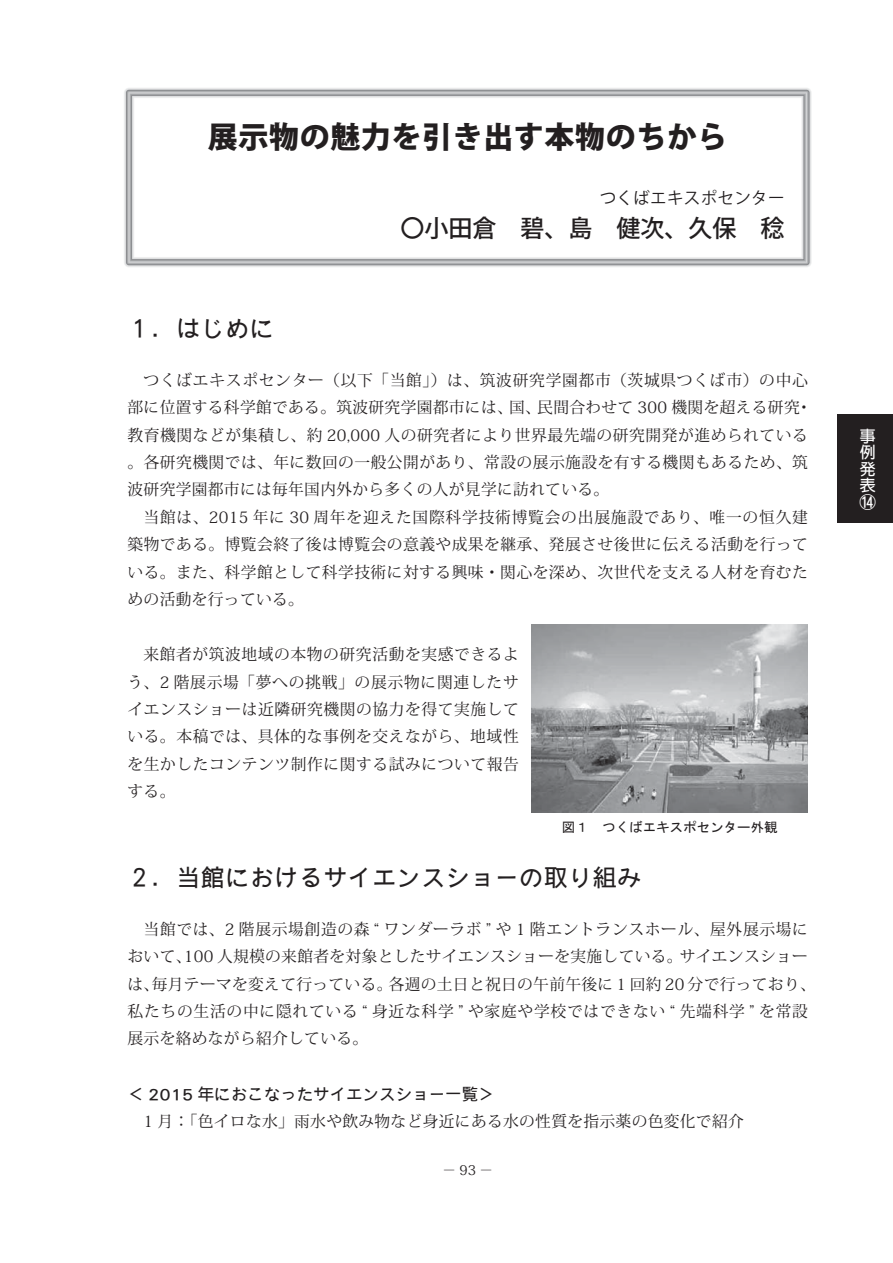
<style>
.page{position:relative;width:893px;height:1263px;background:#fff}
.page>*{position:absolute;margin:0;border:0;box-sizing:border-box;transform-origin:0 0}
.t1{font:30px "Koz Go Pro Heavy 90 msp RKSJ H";letter-spacing:.02em;color:#231f20}
.t2{font:24px "DF Gothic P Std W5 90 msp RKSJ H";letter-spacing:.02em;color:#231f20}
.t3{font:24px "Koz Go Pro Medium 90 msp RKSJ H";color:#231f20}
.t4{font:16.5px "DF Gothic P Std W5 90 msp RKSJ H";color:#231f20}
.t5{font:16.5px "Koz Go Pro Regular 90 msp RKSJ H";letter-spacing:.02em;color:#231f20}
.t6{font:16.5px/16.5px "DF Gothic P Std W5 90 msp RKSJ H";color:#fff;text-align:justify}
.t7{font:15.75px/27.5px "Koz Min Pro Regular 90 msp RKSJ H";letter-spacing:.03em;color:#231f20}
.t8{font:13.5px "MS Gothic";color:#231f20}
.t9{font:13.5px "Koz Min Pro Regular 90 msp RKSJ H";color:#231f20}
</style>
<div class="page">
<svg style="left:129px;top:92px;width:678px;height:171px"></svg>
<img style="left:531px;top:625px;width:277px;height:187px">
<div style="left:838px;top:415px;width:55px;height:108px;background:#231f20"></div>
<h1 class="t1" style="left:208px;top:125px;width:521px">展示物の魅力を引き出す本物のちから</h1>
<p class="t5" style="left:600px;top:191px;width:186px">つくばエキスポセンター</p>
<h2 class="t3" style="left:400px;top:219px;width:385px">〇小田倉　碧、島　健次、久保　稔</h2>
<h2 class="t2" style="left:128px;top:319px;width:148px">１．はじめに</h2>
<p class="t7" style="left:128px;top:368px;width:686px;text-indent:16px">つくばエキスポセンター（以下「当館」）は、筑波研究学園都市（茨城県つくば市）の中心部に位置する科学館である。筑波研究学園都市には、国、民間合わせて 300 機関を超える研究・教育機関などが集積し、約 20,000 人の研究者により世界最先端の研究開発が進められている。各研究機関では、年に数回の一般公開があり、常設の展示施設を有する機関もあるため、筑波研究学園都市には毎年国内外から多くの人が見学に訪れている。</p>
<p class="t7" style="left:128px;top:505px;width:682px;text-align:justify;text-indent:16px">当館は、2015 年に 30 周年を迎えた国際科学技術博覧会の出展施設であり、唯一の恒久建築物である。博覧会終了後は博覧会の意義や成果を継承、発展させ後世に伝える活動を行っている。また、科学館として科学技術に対する興味・関心を深め、次世代を支える人材を育むための活動を行っている。</p>
<p class="t7" style="left:128px;top:643px;width:393px;text-align:justify;text-indent:16px">来館者が筑波地域の本物の研究活動を実感できるよう、2 階展示場「夢への挑戦」の展示物に関連したサイエンスショーは近隣研究機関の協力を得て実施している。本稿では、具体的な事例を交えながら、地域性を生かしたコンテンツ制作に関する試みについて報告する。</p>
<p class="t8" style="left:562px;top:820px;width:217px">図１　つくばエキスポセンター外観</p>
<h2 class="t2" style="left:128px;top:868px;width:515px">２．当館におけるサイエンスショーの取り組み</h2>
<p class="t7" style="left:128px;top:917px;width:690px;text-indent:16px">当館では、2 階展示場創造の森 “ ワンダーラボ ” や 1 階エントランスホール、屋外展示場において、100 人規模の来館者を対象としたサイエンスショーを実施している。サイエンスショーは、毎月テーマを変えて行っている。各週の土日と祝日の午前午後に１回約 20 分で行っており、私たちの生活の中に隠れている “ 身近な科学 ” や家庭や学校ではできない “ 先端科学 ” を常設展示を絡めながら紹介している。</p>
<p class="t4" style="left:128px;top:1087px;width:369px">＜ 2015 年におこなったサイエンスショー一覧＞</p>
<p class="t7" style="left:144px;top:1109px;width:602px">1 月：「色イロな水」雨水や飲み物など身近にある水の性質を指示薬の色変化で紹介</p>
<p class="t9" style="left:443px;top:1165px;width:52px">－93－</p>
<p class="t6" style="left:859px;top:430px;width:18px">事例発表⑭</p>
</div>
